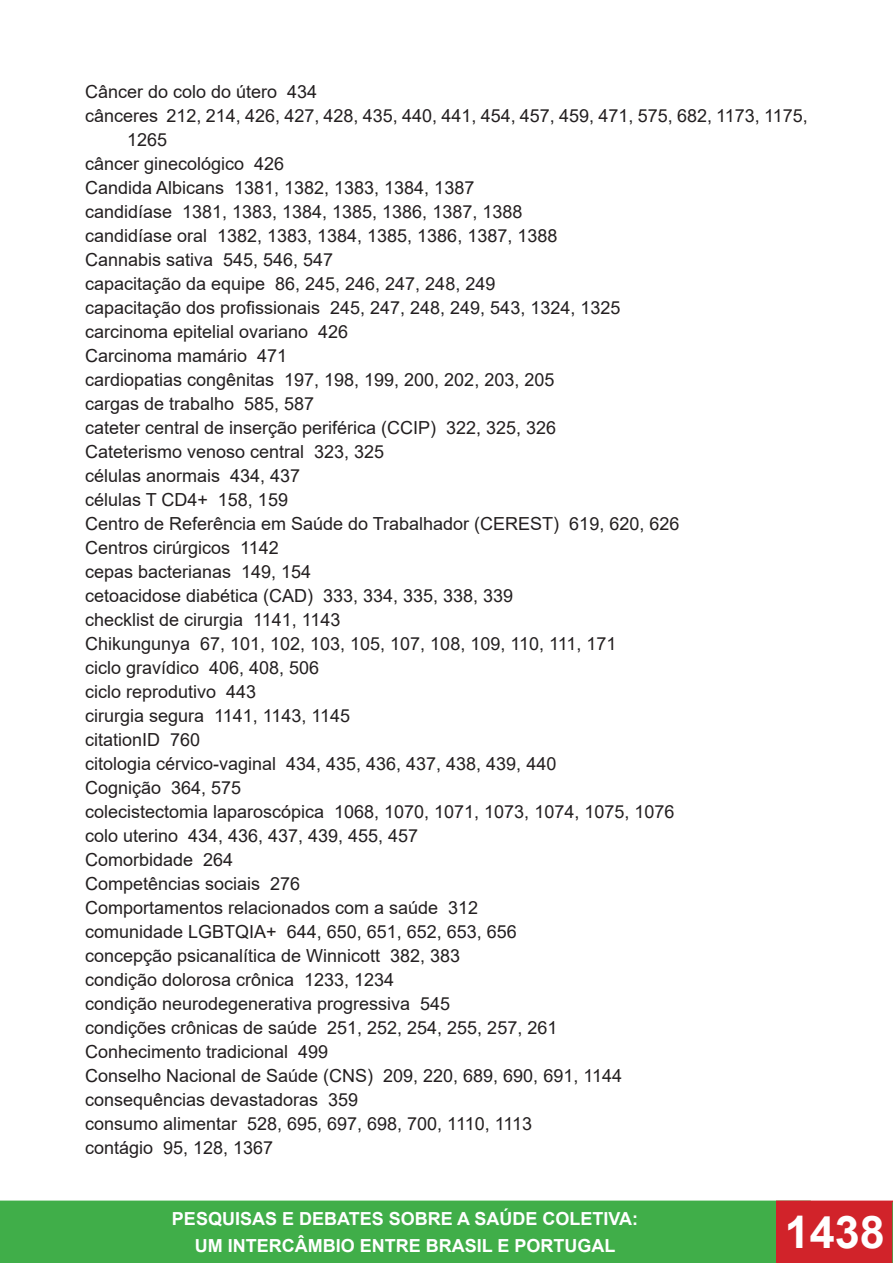
<style>
.page{position:relative;width:893px;height:1263px;background:#fff}
.page>*{position:absolute;margin:0;border:0;box-sizing:border-box;transform-origin:0 0}
.t1{font:700 45px "Arial";color:#fff}
.t2{font:18px/24px "Arial";color:#231f20}
.t3{font:700 18px/26.5px "Arial";color:#fff;text-align:center}
</style>
<div class="page">
<div style="left:0;top:1201px;width:810px;height:62px;background:#40ae49"></div>
<div style="left:0;top:1200px;width:811px;height:63px;border:2px solid #40ae49"></div>
<div style="left:777px;top:1201px;width:116px;height:61px;background:#d1232a"></div>
<div style="left:776px;top:1200px;width:117px;height:63px;border:2px solid #d1232a"></div>
<svg style="left:892px;top:1202px;width:1px;height:61px"></svg>
<p class="t2" style="left:85px;top:80px;width:234px">Câncer do colo do útero 434</p>
<p class="t2" style="left:127px;top:104px;width:682px;text-indent:-42px">cânceres 212, 214, 426, 427, 428, 435, 440, 441, 454, 457, 459, 471, 575, 682, 1173, 1175,<br>1265</p>
<p class="t2" style="left:85px;top:152px;width:201px">câncer ginecológico 426</p>
<p class="t2" style="left:85px;top:176px;width:391px">Candida Albicans 1381, 1382, 1383, 1384, 1387</p>
<p class="t2" style="left:85px;top:200px;width:439px">candidíase 1381, 1383, 1384, 1385, 1386, 1387, 1388</p>
<p class="t2" style="left:85px;top:224px;width:474px">candidíase oral 1382, 1383, 1384, 1385, 1386, 1387, 1388</p>
<p class="t2" style="left:85px;top:248px;width:250px">Cannabis sativa 545, 546, 547</p>
<p class="t2" style="left:85px;top:272px;width:412px">capacitação da equipe 86, 245, 246, 247, 248, 249</p>
<p class="t2" style="left:85px;top:296px;width:537px">capacitação dos profissionais 245, 247, 248, 249, 543, 1324, 1325</p>
<p class="t2" style="left:85px;top:320px;width:265px">carcinoma epitelial ovariano 426</p>
<p class="t2" style="left:85px;top:344px;width:204px">Carcinoma mamário 471</p>
<p class="t2" style="left:85px;top:368px;width:471px">cardiopatias congênitas 197, 198, 199, 200, 202, 203, 205</p>
<p class="t2" style="left:85px;top:392px;width:231px">cargas de trabalho 585, 587</p>
<p class="t2" style="left:85px;top:416px;width:473px">cateter central de inserção periférica (CCIP) 322, 325, 326</p>
<p class="t2" style="left:85px;top:440px;width:301px">Cateterismo venoso central 323, 325</p>
<p class="t2" style="left:85px;top:464px;width:217px">células anormais 434, 437</p>
<p class="t2" style="left:85px;top:488px;width:204px">células T CD4+ 158, 159</p>
<p class="t2" style="left:85px;top:512px;width:596px">Centro de Referência em Saúde do Trabalhador (CEREST) 619, 620, 626</p>
<p class="t2" style="left:85px;top:536px;width:195px">Centros cirúrgicos 1142</p>
<p class="t2" style="left:85px;top:560px;width:228px">cepas bacterianas 149, 154</p>
<p class="t2" style="left:85px;top:584px;width:430px">cetoacidose diabética (CAD) 333, 334, 335, 338, 339</p>
<p class="t2" style="left:85px;top:608px;width:257px">checklist de cirurgia 1141, 1143</p>
<p class="t2" style="left:85px;top:632px;width:533px">Chikungunya 67, 101, 102, 103, 105, 107, 108, 109, 110, 111, 171</p>
<p class="t2" style="left:85px;top:656px;width:236px">ciclo gravídico 406, 408, 506</p>
<p class="t2" style="left:85px;top:680px;width:173px">ciclo reprodutivo 443</p>
<p class="t2" style="left:85px;top:704px;width:267px">cirurgia segura 1141, 1143, 1145</p>
<p class="t2" style="left:85px;top:728px;width:117px">citationID 760</p>
<p class="t2" style="left:85px;top:752px;width:473px">citologia cérvico-vaginal 434, 435, 436, 437, 438, 439, 440</p>
<p class="t2" style="left:85px;top:776px;width:158px">Cognição 364, 575</p>
<p class="t2" style="left:85px;top:800px;width:591px">colecistectomia laparoscópica 1068, 1070, 1071, 1073, 1074, 1075, 1076</p>
<p class="t2" style="left:85px;top:824px;width:335px">colo uterino 434, 436, 437, 439, 455, 457</p>
<p class="t2" style="left:85px;top:848px;width:150px">Comorbidade 264</p>
<p class="t2" style="left:85px;top:872px;width:217px">Competências sociais 276</p>
<p class="t2" style="left:85px;top:896px;width:395px">Comportamentos relacionados com a saúde 312</p>
<p class="t2" style="left:85px;top:920px;width:433px">comunidade LGBTQIA+ 644, 650, 651, 652, 653, 656</p>
<p class="t2" style="left:85px;top:944px;width:377px">concepção psicanalítica de Winnicott 382, 383</p>
<p class="t2" style="left:85px;top:968px;width:311px">condição dolorosa crônica 1233, 1234</p>
<p class="t2" style="left:85px;top:992px;width:367px">condição neurodegenerativa progressiva 545</p>
<p class="t2" style="left:85px;top:1016px;width:474px">condições crônicas de saúde 251, 252, 254, 255, 257, 261</p>
<p class="t2" style="left:85px;top:1040px;width:245px">Conhecimento tradicional 499</p>
<p class="t2" style="left:85px;top:1064px;width:539px">Conselho Nacional de Saúde (CNS) 209, 220, 689, 690, 691, 1144</p>
<p class="t2" style="left:85px;top:1088px;width:275px">consequências devastadoras 359</p>
<p class="t2" style="left:85px;top:1112px;width:448px">consumo alimentar 528, 695, 697, 698, 700, 1110, 1113</p>
<p class="t2" style="left:85px;top:1136px;width:190px">contágio 95, 128, 1367</p>
<p class="t3" style="left:172px;top:1206px;width:468px">PESQUISAS E DEBATES SOBRE A SAÚDE COLETIVA:<br>UM INTERCÂMBIO ENTRE BRASIL E PORTUGAL</p>
<h1 class="t1" style="left:785px;top:1200px;width:102px">1438</h1>
</div>
